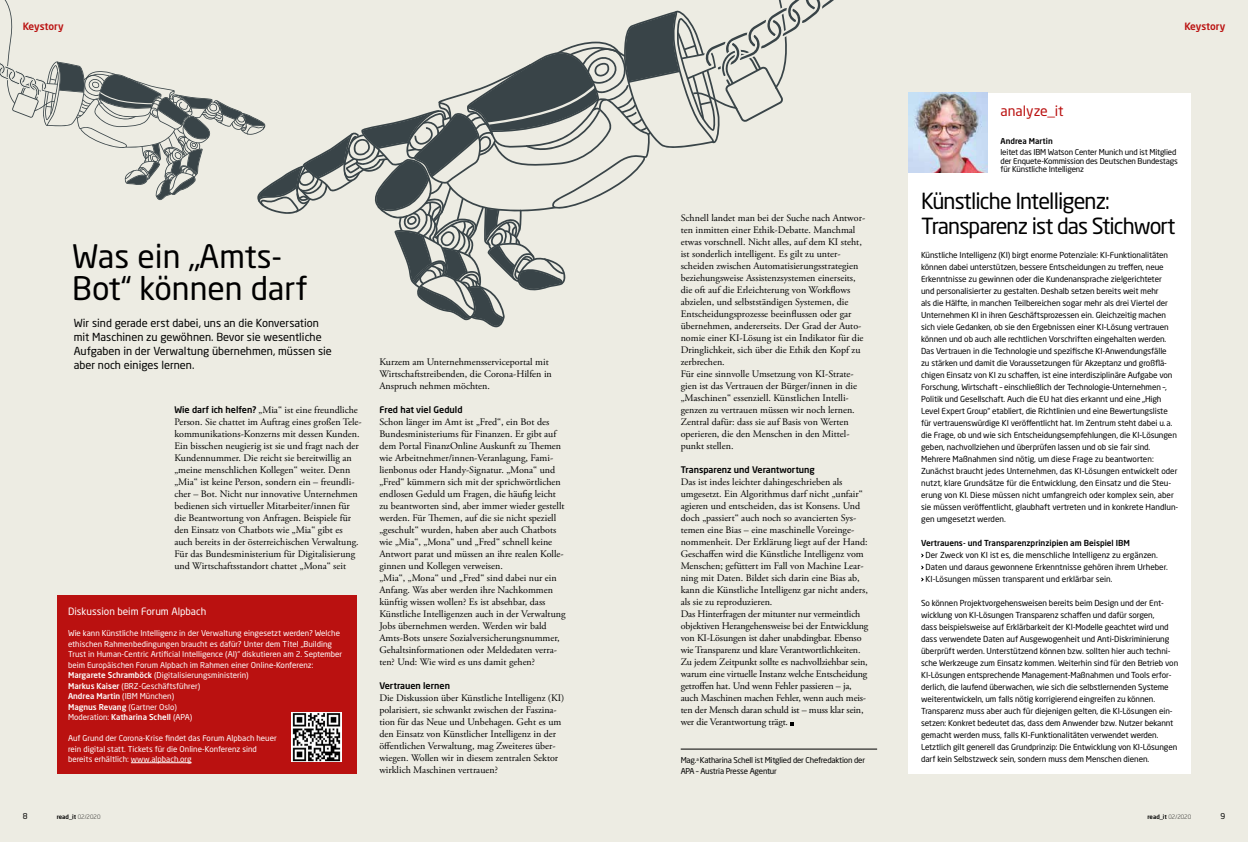
<style>
.page{position:relative;width:1248px;height:842px;background:#fff}
.page>*{position:absolute;margin:0;border:0;box-sizing:border-box;transform-origin:0 0}
.t1{font:32px/32px "Neo Sans Pro";color:#000}
.t2{font:22px/25px "Neo Sans Pro";letter-spacing:-.04em;color:#000}
.t3{font:14px "Neo Sans Pro";color:#ba1110}
.t4{font:11px/14px "Neo Sans Pro";color:#000}
.t5{font:10px/12px "Adobe Garamond Pro";color:#000}
.t6{font:10px "Neo Sans Pro";color:#fff}
.t7{font:500 10px "Neo Sans Pro";letter-spacing:-.01em;color:#ba1110}
.t8{font:500 9px "Neo Sans Pro";color:#000}
.t9{font:8.2px/12px "Neo Sans Pro";letter-spacing:-.01em;color:#000}
.t10{font:500 8.2px "Neo Sans Pro";color:#000}
.t11{font:8px/10.5px "Neo Sans Pro";color:#fff}
.t12{font:8px/8.5px "Neo Sans Pro";letter-spacing:-.02em;color:#000}
.t13{font:500 8px "Neo Sans Pro";color:#000}
.t14{font:500 6px "Neo Sans Pro";color:#000}
.s1{font-family:"Neo Sans Pro";font-weight:500;font-size:9px}
.s2{font-weight:500}
.s3{font-weight:300}
</style>
<div class="page">
<div style="left:0;top:0;width:1247px;height:842px;background:#edece3"></div>
<div style="left:57px;top:595px;width:299px;height:179px;background:#ba1110"></div>
<hr style="left:131px;top:762px;width:60px;height:1px;background:#fff">
<img style="left:291px;top:712px;width:51px;height:50px">
<svg style="left:0;top:0;width:834px;height:327px"></svg>
<div style="left:908px;top:93px;width:283px;height:680px;background:#fff"></div>
<svg style="left:921px;top:553px;width:3px;height:29px"></svg>
<img style="left:908px;top:93px;width:79px;height:79px">
<hr style="left:680px;top:748px;width:197px;height:1px;background:#000">
<p class="t7" style="left:23px;top:20px;width:42px">Keystory</p>
<p class="t7" style="left:1184px;top:20px;width:42px">Keystory</p>
<h1 class="t1" style="left:72px;top:240px;width:237px">Was ein „Amts-<br>Bot“ können darf</h1>
<p class="t4" style="left:74px;top:316px;width:260px">Wir sind gerade erst dabei, uns an die Konversation mit Maschinen zu gewöhnen. Bevor sie wesentliche Aufgaben in der Verwaltung übernehmen, müssen sie aber noch einiges lernen.</p>
<p class="t5" style="left:174px;top:404px;width:189px"><span class="s1">Wie darf ich helfen?</span> „Mia“ ist eine freundliche Person. Sie chattet im Auftrag eines großen Tele&shy;kommunikations-Konzerns mit dessen Kunden.<br>Ein bisschen neugierig ist sie und fragt nach der Kundennummer. Die reicht sie bereitwillig an „meine menschlichen Kollegen“ weiter. Denn „Mia“ ist keine Person, sondern ein – freundli&shy;cher – Bot. Nicht nur innovative Unternehmen bedienen sich virtueller Mitarbeiter/innen für die Beantwortung von Anfragen. Beispiele für den Einsatz von Chatbots wie „Mia“ gibt es auch bereits in der österreichischen Verwaltung.<br>Für das Bundesministerium für Digitalisierung und Wirtschaftsstandort chattet „Mona“ seit</p>
<p class="t6" style="left:68px;top:605px;width:140px">Diskussion beim Forum Alpbach</p>
<p class="t11" style="left:68px;top:628px;width:276px">Wie kann Künstliche Intelligenz in der Verwaltung eingesetzt werden? Welche ethischen Rahmenbedingungen braucht es dafür? Unter dem Titel „Building Trust in Human-Centric Artificial Intelligence (AI)“ diskutieren am 2. September beim Europäischen Forum Alpbach im Rahmen einer Online-Konferenz:<br><span class="s2">Margarete Schramböck</span> (Digitalisierungsministerin)<br><span class="s2">Markus Kaiser</span> (BRZ-Geschäftsführer)<br><span class="s2">Andrea Martin</span> (IBM München)<br><span class="s2">Magnus Revang</span> (Gartner Oslo)<br>Moderation: <span class="s2">Katharina Schell</span> (APA)</p>
<p class="t11" style="left:68px;top:733px;width:210px">Auf Grund der Corona-Krise findet das Forum Alpbach heuer rein digital statt. Tickets für die Online-Konferenz sind bereits erhältlich: www.alpbach.org</p>
<p class="t5" style="left:379px;top:356px;width:174px">Kurzem am Unternehmensserviceportal mit<br>Wirtschaftstreibenden, die Corona-Hilfen in<br>Anspruch nehmen möchten.</p>
<p class="t8" style="left:379px;top:404px;width:85px">Fred hat viel Geduld</p>
<p class="t5" style="left:379px;top:416px;width:188px">Schon länger im Amt ist „Fred“, ein Bot des Bundesministeriums für Finanzen. Er gibt auf dem Portal FinanzOnline Auskunft zu Themen wie Arbeitnehmer/innen-Veranlagung, Fami&shy;lienbonus oder Handy-Signatur. „Mona“ und „Fred“ kümmern sich mit der sprichwörtlichen endlosen Geduld um Fragen, die häufig leicht zu beantworten sind, aber immer wieder gestellt werden. Für Themen, auf die sie nicht speziell „geschult“ wurden, haben aber auch Chatbots wie „Mia“, „Mona“ und „Fred“ schnell keine Antwort parat und müssen an ihre realen Kolle&shy;ginnen und Kollegen verweisen.<br>„Mia“, „Mona“ und „Fred“ sind dabei nur ein Anfang. Was aber werden ihre Nachkommen künftig wissen wollen? Es ist absehbar, dass Künstliche Intelligenzen auch in der Verwaltung Jobs übernehmen werden. Werden wir bald Amts-Bots unsere Sozialversicherungsnummer, Gehaltsinformationen oder Meldedaten verra&shy;ten? Und: Wie wird es uns damit gehen?</p>
<p class="t8" style="left:379px;top:680px;width:72px">Vertrauen lernen</p>
<p class="t5" style="left:379px;top:692px;width:187px">Die Diskussion über Künstliche Intelligenz (KI) polarisiert, sie schwankt zwischen der Faszina&shy;tion für das Neue und Unbehagen. Geht es um den Einsatz von Künstlicher Intelligenz in der öffentlichen Verwaltung, mag Zweiteres über&shy;wiegen. Wollen wir in diesem zentralen Sektor wirklich Maschinen vertrauen?</p>
<p class="t5" style="left:680px;top:212px;width:186px">Schnell landet man bei der Suche nach Antwor&shy;ten inmitten einer Ethik-Debatte. Manchmal etwas vorschnell. Nicht alles, auf dem KI steht, ist sonderlich intelligent. Es gilt zu unter&shy;scheiden zwischen Automatisierungsstrategien beziehungsweise Assistenzsystemen einerseits, die oft auf die Erleichterung von Workflows abzielen, und selbstständigen Systemen, die Entscheidungsprozesse beeinflussen oder gar übernehmen, andererseits. Der Grad der Auto&shy;nomie einer KI-Lösung ist ein Indikator für die Dringlichkeit, sich über die Ethik den Kopf zu zerbrechen.<br>Für eine sinnvolle Umsetzung von KI-Strate&shy;gien ist das Vertrauen der Bürger/innen in die „Maschinen“ essenziell. Künstlichen Intelli&shy;genzen zu vertrauen müssen wir noch lernen.<br>Zentral dafür: dass sie auf Basis von Werten operieren, die den Menschen in den Mittel&shy;punkt stellen.</p>
<p class="t8" style="left:680px;top:464px;width:136px">Transparenz und Verantwortung</p>
<p class="t5" style="left:680px;top:476px;width:189px">Das ist indes leichter dahingeschrieben als umgesetzt. Ein Algorithmus darf nicht „unfair“ agieren und entscheiden, das ist Konsens. Und doch „passiert“ auch noch so avancierten Sys&shy;temen eine Bias – eine maschinelle Voreinge&shy;nommenheit. Der Erklärung liegt auf der Hand:<br>Geschaffen wird die Künstliche Intelligenz vom Menschen; gefüttert im Fall von Machine Lear&shy;ning mit Daten. Bildet sich darin eine Bias ab, kann die Künstliche Intelligenz gar nicht anders, als sie zu reproduzieren.<br>Das Hinterfragen der mitunter nur vermeintlich objektiven Herangehensweise bei der Entwicklung von KI-Lösungen ist daher unabdingbar. Ebenso wie Transparenz und klare Verantwortlichkeiten.<br>Zu jedem Zeitpunkt sollte es nachvollziehbar sein, warum eine virtuelle Instanz welche Entscheidung getroffen hat. Und wenn Fehler passieren – ja, auch Maschinen machen Fehler, wenn auch meis&shy;ten der Mensch daran schuld ist – muss klar sein, wer die Verantwortung trägt.</p>
<p class="t12" style="left:680px;top:755px;width:186px;line-height:10.5px">Mag.<sup>a</sup> Katharina Schell ist Mitglied der Chefredaktion der<br>APA – Austria Presse Agentur</p>
<h3 class="t3" style="left:1000px;top:103px;width:65px">analyze_it</h3>
<p class="t13" style="left:1000px;top:136px;width:54px">Andrea Martin</p>
<p class="t12" style="left:1000px;top:148px;width:179px">leitet das IBM Watson Center Munich und ist Mitglied der Enquete-Kommission des Deutschen Bundestags für Künstliche Intelligenz</p>
<h2 class="t2" style="left:921px;top:188px;width:256px">Künstliche Intelligenz:<br>Transparenz ist das Stichwort</h2>
<p class="t9" style="left:921px;top:249px;width:259px">Künstliche Intelligenz (KI) birgt enorme Potenziale: KI-Funktionalitäten können dabei unterstützen, bessere Entscheidungen zu treffen, neue Erkenntnisse zu gewinnen oder die Kundenansprache zielgerichteter<br>und personalisierter zu gestalten. Deshalb setzen bereits weit mehr<br>als die Hälfte, in manchen Teilbereichen sogar mehr als drei Viertel der Unternehmen KI in ihren Geschäftsprozessen ein. Gleichzeitig machen sich viele Gedanken, ob sie den Ergebnissen einer KI-Lösung vertrauen können und ob auch alle rechtlichen Vorschriften eingehalten werden.<br>Das Vertrauen in die Technologie und spezifische KI-Anwendungsfälle<br>zu stärken und damit die Voraussetzungen für Akzeptanz und großflä&shy;chigen Einsatz von KI zu schaffen, ist eine interdisziplinäre Aufgabe von Forschung, Wirtschaft – einschließlich der Technologie-Unternehmen –, Politik und Gesellschaft. Auch die EU hat dies erkannt und eine „High Level Expert Group“ etabliert, die Richtlinien und eine Bewertungsliste für vertrauenswürdige KI veröffentlicht hat. Im Zentrum steht dabei u.a. die Frage, ob und wie sich Entscheidungsempfehlungen, die KI-Lösungen geben, nachvollziehen und überprüfen lassen und ob sie fair sind.<br>Mehrere Maßnahmen sind nötig, um diese Frage zu beantworten:<br>Zunächst braucht jedes Unternehmen, das KI-Lösungen entwickelt oder nutzt, klare Grundsätze für die Entwicklung, den Einsatz und die Steu&shy;erung von KI. Diese müssen nicht umfangreich oder komplex sein, aber sie müssen veröffentlicht, glaubhaft vertreten und in konkrete Handlun&shy;gen umgesetzt werden.</p>
<p class="t10" style="left:921px;top:538px;width:210px">Vertrauens- und Transparenzprinzipien am Beispiel IBM</p>
<p class="t9" style="left:925px;top:549px;width:244px">Der Zweck von KI ist es, die menschliche Intelligenz zu ergänzen.<br>Daten und daraus gewonnene Erkenntnisse gehören ihrem Urheber.<br>KI-Lösungen müssen transparent und erklärbar sein.</p>
<p class="t9" style="left:921px;top:597px;width:258px">So können Projektvorgehensweisen bereits beim Design und der Ent&shy;wicklung von KI-Lösungen Transparenz schaffen und dafür sorgen,<br>dass beispielsweise auf Erklärbarkeit der KI-Modelle geachtet wird und dass verwendete Daten auf Ausgewogenheit und Anti-Diskriminierung überprüft werden. Unterstützend können bzw. sollten hier auch techni&shy;sche Werkzeuge zum Einsatz kommen. Weiterhin sind für den Betrieb von KI-Lösungen entsprechende Management-Maßnahmen und Tools erfor&shy;derlich, die laufend überwachen, wie sich die selbstlernenden Systeme weiterentwickeln, um falls nötig korrigierend eingreifen zu können.<br>Transparenz muss aber auch für diejenigen gelten, die KI-Lösungen ein&shy;setzen: Konkret bedeutet das, dass dem Anwender bzw. Nutzer bekannt gemacht werden muss, falls KI-Funktionalitäten verwendet werden.<br>Letztlich gilt generell das Grundprinzip: Die Entwicklung von KI-Lösungen darf kein Selbstzweck sein, sondern muss dem Menschen dienen.</p>
<p class="t12" style="left:23px;top:812px;width:6px">8</p>
<p class="t14" style="left:57px;top:813px;width:45px">read_it <span class="s3">02/2020</span></p>
<p class="t14" style="left:1147px;top:813px;width:45px">read_it <span class="s3">02/2020</span></p>
<p class="t12" style="left:1220px;top:812px;width:6px">9</p>
</div>
